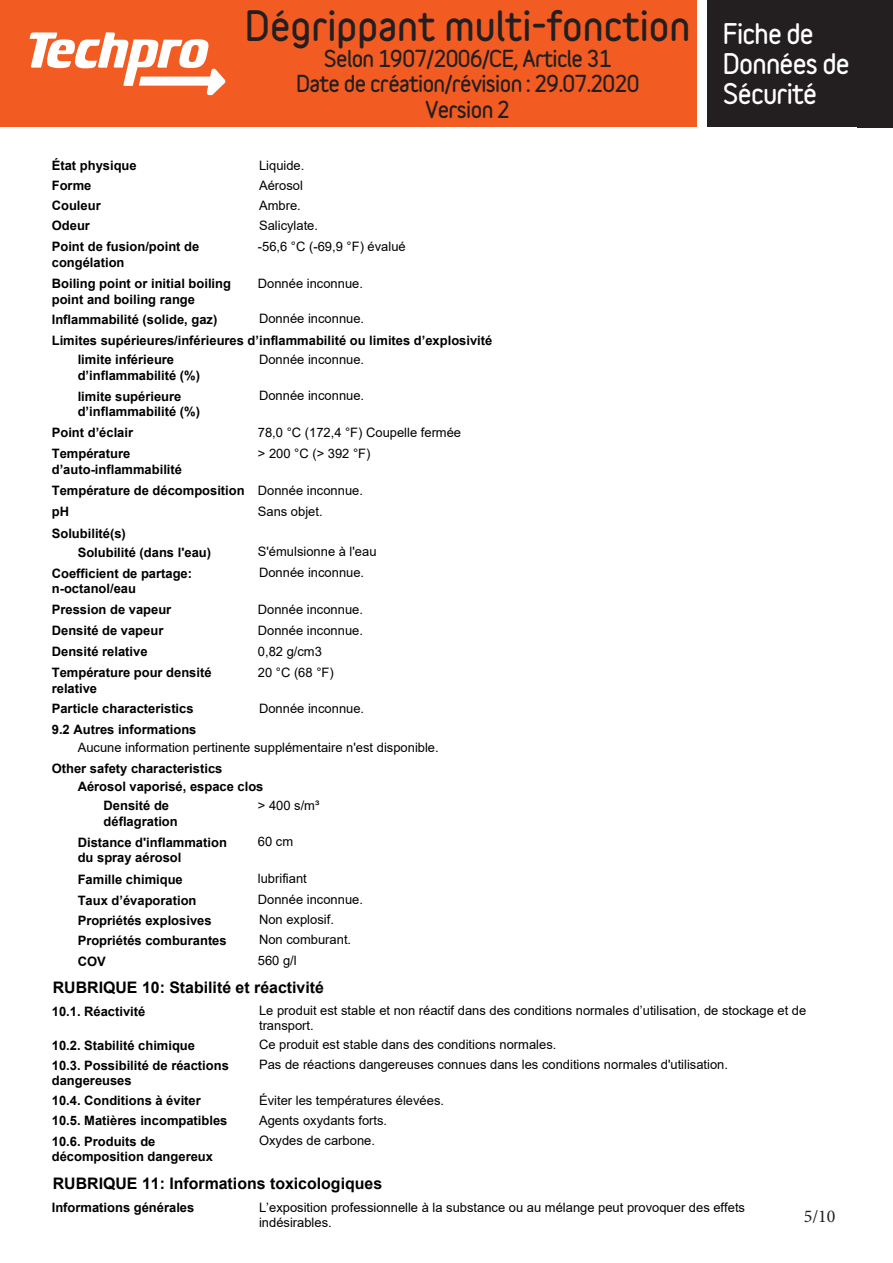
<style>
.page{position:relative;width:893px;height:1263px;background:#fff}
.page>*{position:absolute;margin:0;border:0;box-sizing:border-box;transform-origin:0 0}
.t1{font:900 37.5px "Variable";color:#231f20}
.t2{font:900 25.5px/30px "Variable";letter-spacing:-.03em;color:#fff}
.t3{font:900 21px/25.5px "Variable";letter-spacing:-.03em;color:#231f20;text-align:center}
.t4{font:18px "Minion Pro";color:#231f20}
.t5{font:700 15.9px "Arial";color:#000001}
.t6{font:700 12.9px/15.6px "Arial";color:#000001}
.t7{font:12.9px/14.7px "Arial";color:#000001}
.s1{font-weight:400}
</style>
<div class="page">
<div style="left:0;top:0;width:723px;height:128px;background:#f25b21"></div>
<div style="left:702px;top:0;width:191px;height:128px;background:#231f20"></div>
<div style="left:697px;top:0;width:10px;height:128px;background:#fff"></div>
<svg style="left:29px;top:32px;width:197px;height:63px"></svg>
<h1 class="t1" style="left:245px;top:1px;width:447px">Dégrippant multi-fonction</h1>
<h3 class="t3" style="left:296px;top:45px;width:345px">Selon 1907/2006/CE, Article 31<br>Date de création/révision : 29.07.2020<br>Version 2</h3>
<p class="t6" style="left:52px;top:158px;width:86px">État physique</p>
<p class="t7" style="left:259px;top:158px;width:47px">Liquide.</p>
<p class="t6" style="left:52px;top:178px;width:41px">Forme</p>
<p class="t7" style="left:259px;top:178px;width:45px">Aérosol</p>
<p class="t6" style="left:52px;top:198px;width:50px">Couleur</p>
<p class="t7" style="left:259px;top:198px;width:43px">Ambre.</p>
<p class="t6" style="left:52px;top:218px;width:40px">Odeur</p>
<p class="t7" style="left:259px;top:218px;width:61px">Salicylate.</p>
<p class="t6" style="left:52px;top:239px;width:149px">Point de fusion/point de congélation</p>
<p class="t7" style="left:258px;top:239px;width:149px">-56,6 °C (-69,9 °F) évalué</p>
<p class="t6" style="left:52px;top:276px;width:181px">Boiling point or initial boiling point and boiling range</p>
<p class="t7" style="left:258px;top:276px;width:107px">Donnée inconnue.</p>
<p class="t6" style="left:52px;top:311px;width:167px">Inflammabilité (solide, gaz)</p>
<p class="t7" style="left:259px;top:311px;width:107px">Donnée inconnue.</p>
<p class="t6" style="left:78px;top:331px;width:416px;line-height:19px;text-indent:-26px">Limites supérieures/inférieures d’inflammabilité ou limites d’explosivité limite inférieure</p>
<p class="t6" style="left:78px;top:367px;width:124px">d’inflammabilité (%)</p>
<p class="t7" style="left:259px;top:352px;width:107px">Donnée inconnue.</p>
<p class="t6" style="left:78px;top:389px;width:124px">limite supérieure d’inflammabilité (%)</p>
<p class="t7" style="left:259px;top:388px;width:107px">Donnée inconnue.</p>
<p class="t6" style="left:52px;top:425px;width:83px">Point d’éclair</p>
<p class="t7" style="left:258px;top:425px;width:205px">78,0 °C (172,4 °F) Coupelle fermée</p>
<p class="t6" style="left:52px;top:446px;width:132px">Température d’auto-inflammabilité</p>
<p class="t7" style="left:258px;top:446px;width:114px">&gt; 200 °C (&gt; 392 °F)</p>
<p class="t6" style="left:52px;top:480px;width:313px;line-height:21px">Température de décomposition <span class="s1">Donnée inconnue. </span>pH</p>
<p class="t7" style="left:258px;top:504px;width:66px">Sans objet.</p>
<p class="t6" style="left:78px;top:524px;width:135px;line-height:19px;text-indent:-26px">Solubilité(s)<br>Solubilité (dans l'eau)</p>
<p class="t7" style="left:258px;top:544px;width:120px">S'émulsionne à l'eau</p>
<p class="t6" style="left:52px;top:565px;width:142px">Coefficient de partage: n-octanol/eau</p>
<p class="t7" style="left:259px;top:565px;width:107px">Donnée inconnue.</p>
<p class="t6" style="left:52px;top:602px;width:121px">Pression de vapeur</p>
<p class="t7" style="left:258px;top:602px;width:107px">Donnée inconnue.</p>
<p class="t6" style="left:52px;top:623px;width:113px">Densité de vapeur</p>
<p class="t7" style="left:258px;top:623px;width:107px">Donnée inconnue.</p>
<p class="t6" style="left:52px;top:644px;width:97px">Densité relative</p>
<p class="t7" style="left:258px;top:644px;width:66px">0,82 g/cm3</p>
<p class="t6" style="left:52px;top:665px;width:161px">Température pour densité relative</p>
<p class="t7" style="left:258px;top:665px;width:77px">20 °C (68 °F)</p>
<p class="t6" style="left:52px;top:701px;width:143px">Particle characteristics</p>
<p class="t7" style="left:259px;top:701px;width:107px">Donnée inconnue.</p>
<p class="t6" style="left:52px;top:722px;width:146px">9.2 Autres informations</p>
<p class="t7" style="left:78px;top:740px;width:363px">Aucune information pertinente supplémentaire n'est disponible.</p>
<p class="t6" style="left:52px;top:761px;width:172px">Other safety characteristics</p>
<p class="t6" style="left:78px;top:779px;width:187px">Aérosol vaporisé, espace clos</p>
<p class="t6" style="left:104px;top:798px;width:67px">Densité de</p>
<p class="t6" style="left:104px;top:814px;width:76px">déflagration</p>
<p class="t7" style="left:258px;top:798px;width:63px">&gt; 400 s/m³</p>
<h2 class="t2" style="left:723px;top:19px;width:128px">Fiche de<br>Données de<br>Sécurité</h2>
<p class="t6" style="left:78px;top:835px;width:151px">Distance d'inflammation du spray aérosol</p>
<p class="t7" style="left:258px;top:834px;width:37px">60 cm</p>
<p class="t6" style="left:78px;top:871px;width:107px">Famille chimique</p>
<p class="t7" style="left:258px;top:871px;width:50px">lubrifiant</p>
<p class="t6" style="left:78px;top:892px;width:120px">Taux d’évaporation</p>
<p class="t7" style="left:258px;top:892px;width:107px">Donnée inconnue.</p>
<p class="t6" style="left:78px;top:912px;width:135px">Propriétés explosives</p>
<p class="t7" style="left:259px;top:912px;width:76px">Non explosif.</p>
<p class="t6" style="left:78px;top:932px;width:150px">Propriétés comburantes</p>
<p class="t7" style="left:259px;top:932px;width:94px">Non comburant.</p>
<p class="t6" style="left:78px;top:953px;width:30px">COV</p>
<p class="t7" style="left:258px;top:953px;width:40px">560 g/l</p>
<p class="t5" style="left:53px;top:976px;width:273px">RUBRIQUE 10: Stabilité et réactivité</p>
<p class="t7" style="left:259px;top:1003px;width:549px">Le produit est stable et non réactif dans des conditions normales d’utilisation, de stockage et de transport.</p>
<p class="t6" style="left:52px;top:1004px;width:95px">10.1. Réactivité</p>
<p class="t6" style="left:52px;top:1037px;width:145px">10.2. Stabilité chimique</p>
<p class="t7" style="left:259px;top:1037px;width:299px">Ce produit est stable dans des conditions normales.</p>
<p class="t6" style="left:52px;top:1058px;width:179px">10.3. Possibilité de réactions</p>
<p class="t7" style="left:259px;top:1057px;width:470px">Pas de réactions dangereuses connues dans les conditions normales d'utilisation.</p>
<p class="t6" style="left:52px;top:1071px;width:151px;line-height:20.1px">dangereuses<br>10.4. Conditions à éviter</p>
<p class="t7" style="left:259px;top:1093px;width:187px">Éviter les températures élevées.</p>
<p class="t6" style="left:52px;top:1113px;width:177px">10.5. Matières incompatibles</p>
<p class="t7" style="left:259px;top:1113px;width:130px">Agents oxydants forts.</p>
<p class="t6" style="left:52px;top:1133px;width:105px">10.6. Produits de</p>
<p class="t7" style="left:259px;top:1133px;width:117px">Oxydes de carbone.</p>
<p class="t6" style="left:52px;top:1149px;width:163px">décomposition dangereux</p>
<p class="t5" style="left:53px;top:1172px;width:331px">RUBRIQUE 11: Informations toxicologiques</p>
<p class="t6" style="left:52px;top:1200px;width:144px">Informations générales</p>
<p class="t7" style="left:259px;top:1200px;width:487px">L’exposition professionnelle à la substance ou au mélange peut provoquer des effets indésirables.</p>
<h3 class="t4" style="left:804px;top:1204px;width:33px">5/10</h3>
</div>
